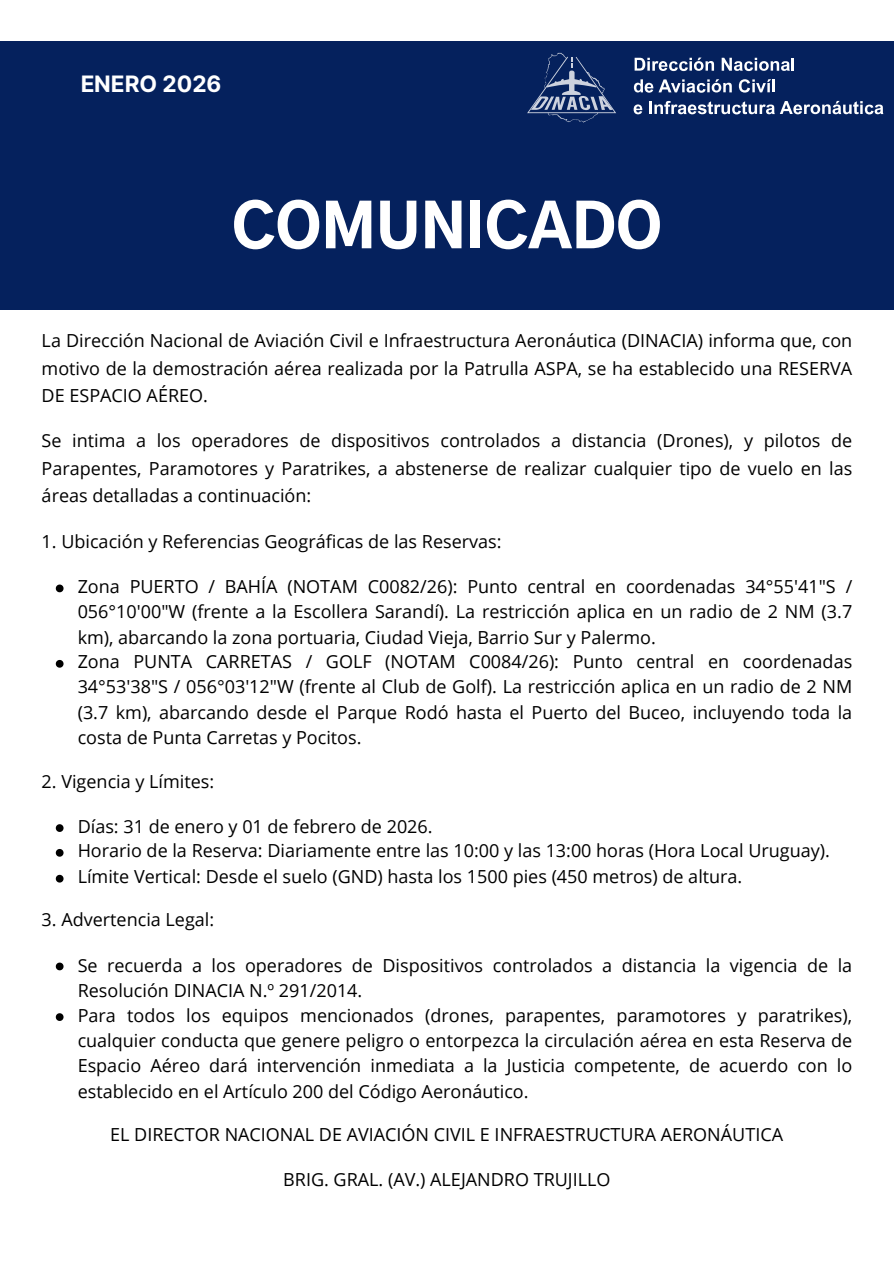
<style>
.page{position:relative;width:894px;height:1263px;background:#fff}
.page>*{position:absolute;margin:0;border:0;box-sizing:border-box;transform-origin:0 0}
.t1{font:900 59.55px "Gothic A1";color:#fff}
.t2{font:700 22.65px "Inter";color:#fff}
.t3{font:18px/27.6px "Open Sans";color:#000;text-align:justify}
</style>
<div class="page">
<div style="left:0;top:42px;width:893px;height:267px;background:#05215d"></div>
<svg style="left:527px;top:53px;width:89px;height:70px"></svg>
<svg style="left:634px;top:58px;width:79px;height:13px"></svg>
<svg style="left:721px;top:58px;width:73px;height:13px"></svg>
<svg style="left:633px;top:79px;width:98px;height:14px"></svg>
<svg style="left:738px;top:79px;width:36px;height:14px"></svg>
<svg style="left:633px;top:104px;width:9px;height:10px"></svg>
<svg style="left:649px;top:101px;width:234px;height:13px"></svg>
<svg style="left:56px;top:585px;width:7px;height:7px"></svg>
<svg style="left:56px;top:660px;width:7px;height:8px"></svg>
<svg style="left:56px;top:824px;width:7px;height:8px"></svg>
<svg style="left:56px;top:849px;width:7px;height:8px"></svg>
<svg style="left:56px;top:875px;width:7px;height:7px"></svg>
<svg style="left:56px;top:963px;width:7px;height:7px"></svg>
<svg style="left:56px;top:1013px;width:7px;height:8px"></svg>
<p class="t2" style="left:80px;top:70px;width:143px">ENERO 2026</p>
<h1 class="t1" style="left:232px;top:201px;width:431px">COMUNICADO</h1>
<p class="t3" style="left:42px;top:326px;width:811px">La Dirección Nacional de Aviación Civil e Infraestructura Aeronáutica (DINACIA) informa que, con motivo de la demostración aérea realizada por la Patrulla ASPA, se ha establecido una RESERVA DE ESPACIO AÉREO.</p>
<p class="t3" style="left:42px;top:426px;width:811px">Se intima a los operadores de dispositivos controlados a distancia (Drones), y pilotos de Parapentes, Paramotores y Paratrikes, a abstenerse de realizar cualquier tipo de vuelo en las áreas detalladas a continuación:</p>
<h4 class="t3" style="left:42px;top:527px;width:461px">1. Ubicación y Referencias Geográficas de las Reservas:</h4>
<p class="t3" style="left:78px;top:573px;width:775px;line-height:25.3px">Zona PUERTO / BAHÍA (NOTAM C0082/26): Punto central en coordenadas 34°55'41"S / 056°10'00"W (frente a la Escollera Sarandí). La restricción aplica en un radio de 2 NM (3.7 km), abarcando la zona portuaria, Ciudad Vieja, Barrio Sur y Palermo.</p>
<p class="t3" style="left:78px;top:649px;width:775px;line-height:25.2px">Zona PUNTA CARRETAS / GOLF (NOTAM C0084/26): Punto central en coordenadas 34°53'38"S / 056°03'12"W (frente al Club de Golf). La restricción aplica en un radio de 2 NM (3.7 km), abarcando desde el Parque Rodó hasta el Puerto del Buceo, incluyendo toda la costa de Punta Carretas y Pocitos.</p>
<h4 class="t3" style="left:42px;top:767px;width:174px">2. Vigencia y Límites:</h4>
<p class="t3" style="left:78px;top:812px;width:356px">Días: 31 de enero y 01 de febrero de 2026.</p>
<p class="t3" style="left:78px;top:836px;width:753px">Horario de la Reserva: Diariamente entre las 10:00 y las 13:00 horas (Hora Local Uruguay).</p>
<p class="t3" style="left:78px;top:862px;width:666px">Límite Vertical: Desde el suelo (GND) hasta los 1500 pies (450 metros) de altura.</p>
<h4 class="t3" style="left:42px;top:905px;width:174px">3. Advertencia Legal:</h4>
<p class="t3" style="left:78px;top:953px;width:775px;line-height:24.8px">Se recuerda a los operadores de Dispositivos controlados a distancia la vigencia de la<br>Resolución DINACIA N.º 291/2014.</p>
<p class="t3" style="left:78px;top:1002px;width:775px;line-height:25.5px">Para todos los equipos mencionados (drones, parapentes, paramotores y paratrikes), cualquier conducta que genere peligro o entorpezca la circulación aérea en esta Reserva de Espacio Aéreo dará intervención inmediata a la Justicia competente, de acuerdo con lo establecido en el Artículo 200 del Código Aeronáutico.</p>
<p class="t3" style="left:110px;top:1120px;width:674px">EL DIRECTOR NACIONAL DE AVIACIÓN CIVIL E INFRAESTRUCTURA AERONÁUTICA</p>
<p class="t3" style="left:283px;top:1165px;width:328px">BRIG. GRAL. (AV.) ALEJANDRO TRUJILLO</p>
</div>
